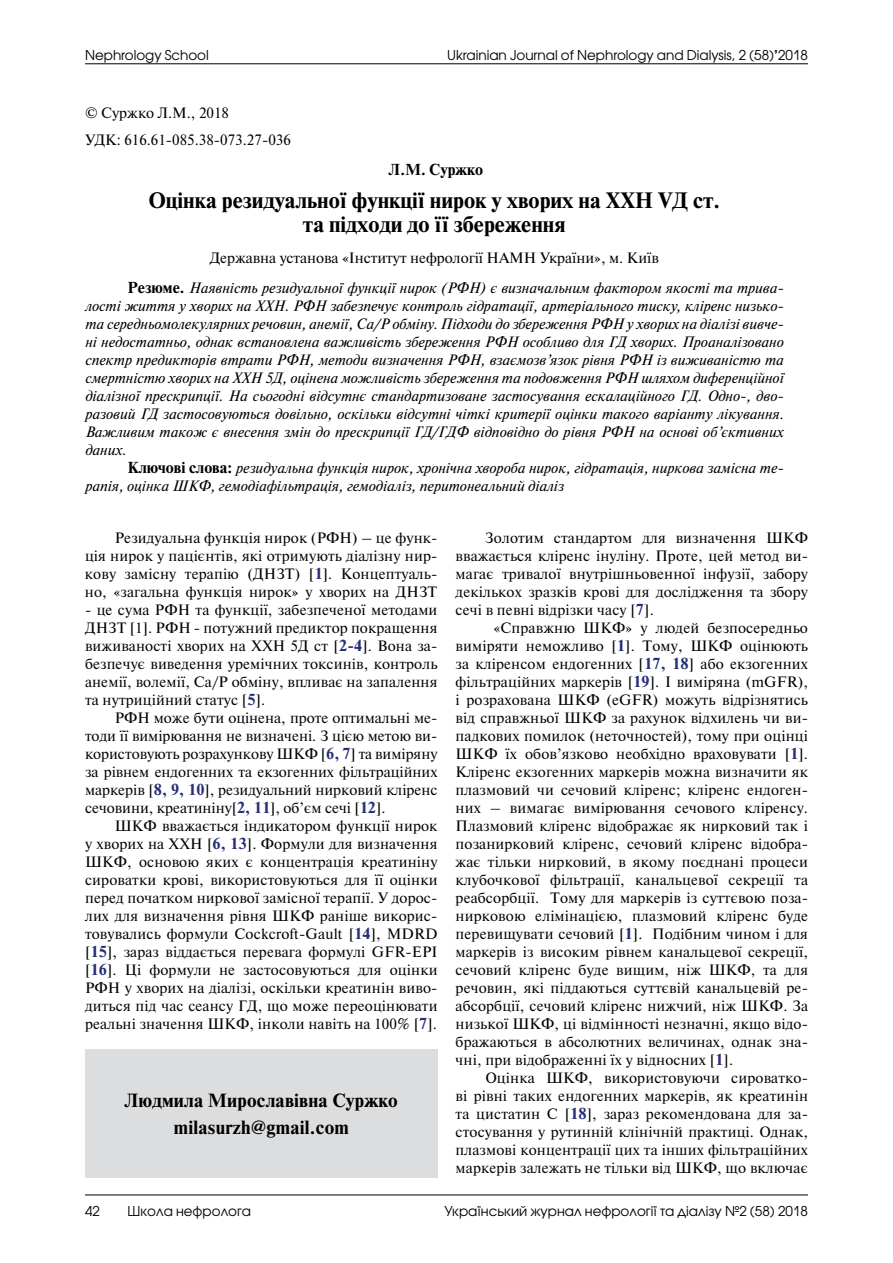
<style>
.page{position:relative;width:893px;height:1263px;background:#fff}
.page>*{position:absolute;margin:0;border:0;box-sizing:border-box;transform-origin:0 0}
.t1{font:700 21px/24px "Newton C";color:#000;text-align:center}
.t2{font:700 18px/27px "Newton C";letter-spacing:.01em;color:#000;text-align:center}
.t3{font:15px/18px "Newton C";letter-spacing:.01em;color:#000;text-align:justify}
.t4{font:italic 15px/18px "Newton C";color:#000}
.t5{font:700 15px "Newton C";color:#000}
.t6{font:13.5px "Avant Garde Gothic C";color:#000}
.s1{font-weight:700}
.s2{font-style:normal}
.s3{font-weight:700;font-style:normal}
.s4{font-weight:700;color:#272f76}
</style>
<div class="page">
<hr style="left:85px;top:1194px;width:723px;height:1px;background:#000">
<hr style="left:85px;top:63px;width:723px;height:1px;background:#000">
<div style="left:85px;top:1050px;width:353px;height:128px;background:#dcddde"></div>
<p class="t6" style="left:85px;top:47px;width:125px">Nephrology School</p>
<p class="t3" style="left:85px;top:100px;width:207px;line-height:26.5px">© Суржко Л.М., 2018<br>УДК: 616.61-085.38-073.27-036</p>
<p class="t6" style="left:447px;top:47px;width:362px">Ukrainian Journal of Nephrology and Dialysis, 2 (58)<span class="s1">’</span>2018</p>
<p class="t5" style="left:389px;top:161px;width:96px">Л.М. Суржко</p>
<h1 class="t1" style="left:148px;top:188px;width:573px">Оцінка резидуальної функції нирок у хворих на ХХН VД ст. та підходи до її збереження</h1>
<p class="t4" style="left:128px;top:242px;width:657px;line-height:30.8px;text-indent:82px"><span class="s2">Державна установа «Інститут нефрології НАМН України», м. Київ<br></span><span class="s3">Резюме.</span> Наявність резидуальної функції нирок (РФН) є визначальним фактором якості та трива-</p>
<p class="t4" style="left:85px;top:297px;width:700px;text-align:justify">лості життя у хворих на ХХН. РФН забезпечує контроль гідратації, артеріального тиску, кліренс низько&shy;та середньомолекулярних речовин, анемії, Са/Р обміну. Підходи до збереження РФН у хворих на діалізі вивче&shy;ні недостатньо, однак встановлена важливість збереження РФН особливо для ГД хворих. Проаналізовано спектр предикторів втрати РФН, методи визначення РФН, взаємозв’язок рівня РФН із виживаністю та смертністю хворих на ХХН 5Д, оцінена можливість збереження та подовження РФН шляхом диференційної діалізної прескрипції. На сьогодні відсутнє стандартизоване застосування ескалаційного ГД. Одно-, дво&shy;разовий ГД застосовуються довільно, оскільки відсутні чіткі критерії оцінки такого варіанту лікування.<br>Важливим також є внесення змін до прескрипції ГД/ГДФ відповідно до рівня РФН на основі об’єктивних даних.</p>
<p class="t4" style="left:85px;top:459px;width:700px;text-indent:43px"><span class="s3">Ключові слова:</span> резидуальна функція нирок, хронічна хвороба нирок, гідратація, ниркова замісна те&shy;рапія, оцінка ШКФ, гемодіафільтрація, гемодіаліз, перитонеальний діаліз</p>
<p class="t3" style="left:85px;top:529px;width:354px;text-indent:30px">Резидуальна функція нирок (РФН) – це функ&shy;ція нирок у пацієнтів, які отримують діалізну нир&shy;кову замісну терапію (ДНЗТ) [<span class="s4">1</span>]. Концептуаль&shy;но, «загальна функція нирок» у хворих на ДНЗТ</p>
<p class="t3" style="left:85px;top:601px;width:354px">- це сума РФН та функції, забезпеченої методами ДНЗТ [1]. РФН - потужний предиктор покращення виживаності хворих на ХХН 5Д ст [<span class="s4">2-4</span>]. Вона за&shy;безпечує виведення уремічних токсинів, контроль анемії, волемії, Са/Р обміну, впливає на запалення та нутриційний статус [<span class="s4">5</span>].</p>
<p class="t3" style="left:85px;top:709px;width:354px;text-indent:30px">РФН може бути оцінена, проте оптимальні ме&shy;тоди її вимірювання не визначені. З цією метою ви&shy;користовують розрахункову ШКФ [<span class="s4">6, 7</span>] та виміряну за рівнем ендогенних та екзогенних фільтраційних маркерів [<span class="s4">8, 9, 10</span>], резидуальний нирковий кліренс сечовини, креатиніну[<span class="s4">2, 11</span>], об’єм сечі [<span class="s4">12</span>].</p>
<p class="t3" style="left:85px;top:817px;width:354px;text-indent:30px">ШКФ вважається індикатором функції нирок у хворих на ХХН [<span class="s4">6, 13</span>]. Формули для визначення ШКФ, основою яких є концентрація креатиніну сироватки крові, використовуються для її оцінки перед початком ниркової замісної терапії. У дорос&shy;лих для визначення рівня ШКФ раніше викорис&shy;товувались формули Cockcroft-Gault [<span class="s4">14</span>], MDRD [<span class="s4">15</span>], зараз віддається перевага формулі GFR-EPI [<span class="s4">16</span>]. Ці формули не застосовуються для оцінки РФН у хворих на діалізі, оскільки креатинін виво&shy;диться під час сеансу ГД, що може переоцінювати реальні значення ШКФ, інколи навіть на 100% [<span class="s4">7</span>].</p>
<p class="t3" style="left:456px;top:529px;width:354px;text-indent:30px">Золотим стандартом для визначення ШКФ вважається кліренс інуліну. Проте, цей метод ви&shy;магає тривалої внутрішньовенної інфузії, забору декількох зразків крові для дослідження та збору сечі в певні відрізки часу [<span class="s4">7</span>].</p>
<p class="t3" style="left:455px;top:619px;width:354px;text-indent:38px">«Справжню ШКФ» у людей безпосередньо виміряти неможливо [<span class="s4">1</span>]. Тому, ШКФ оцінюють за кліренсом ендогенних [<span class="s4">17, 18</span>] або екзогенних фільтраційних маркерів [<span class="s4">19</span>]. І виміряна (mGFR), і розрахована ШКФ (eGFR) можуть відрізнятись від справжньої ШКФ за рахунок відхилень чи ви&shy;падкових помилок (неточностей), тому при оцінці ШКФ їх обов’язково необхідно враховувати [<span class="s4">1</span>].<br>Кліренс екзогенних маркерів можна визначити як плазмовий чи сечовий кліренс; кліренс ендоген&shy;них – вимагає вимірювання сечового кліренсу.<br>Плазмовий кліренс відображає як нирковий так і позанирковий кліренс, сечовий кліренс відобра&shy;жає тільки нирковий, в якому поєднані процеси клубочкової фільтрації, канальцевої секреції та реабсорбції. Тому для маркерів із суттєвою поза&shy;нирковою елімінацією, плазмовий кліренс буде перевищувати сечовий [<span class="s4">1</span>]. Подібним чином і для маркерів із високим рівнем канальцевої секреції, сечовий кліренс буде вищим, ніж ШКФ, та для речовин, які піддаються суттєвій канальцевій ре&shy;абсорбції, сечовий кліренс нижчий, ніж ШКФ. За низької ШКФ, ці відмінності незначні, якщо відо&shy;бражаються в абсолютних величинах, однак зна&shy;чні, при відображенні їх у відносних [<span class="s4">1</span>].</p>
<p class="t3" style="left:456px;top:1069px;width:354px;text-indent:30px">Оцінка ШКФ, використовуючи сироватко&shy;ві рівні таких ендогенних маркерів, як креатинін та цистатин С [<span class="s4">18</span>], зараз рекомендована для за&shy;стосування у рутинній клінічній практиці. Однак, плазмові концентрації цих та інших фільтраційних маркерів залежать не тільки від ШКФ, що включає</p>
<p class="t2" style="left:125px;top:1087px;width:275px">Людмила Мирославівна Суржко milasurzh@gmail.com</p>
<p class="t6" style="left:85px;top:1203px;width:16px">42</p>
<p class="t6" style="left:444px;top:1203px;width:365px">Український журнал нефрології та діалізу №2 (58) 2018</p>
<p class="t6" style="left:128px;top:1203px;width:125px">Школа нефролога</p>
</div>
